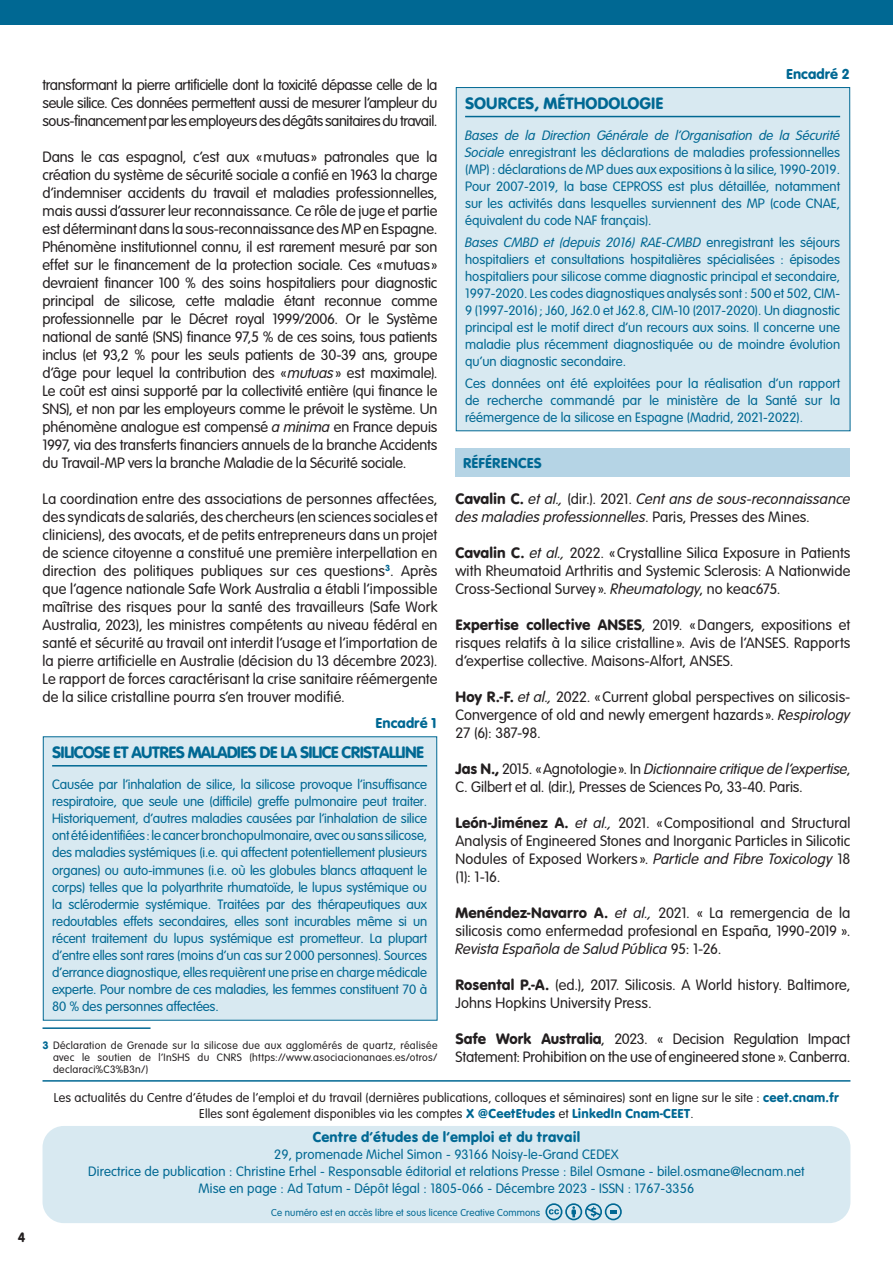
<style>
.page{position:relative;width:893px;height:1263px;background:#fff}
.page>*{position:absolute;margin:0;border:0;box-sizing:border-box;transform-origin:0 0}
.t1{font:17.25px "VAG Rundschrift D Regular";letter-spacing:-.045em;color:#006893}
.t2{font:17.25px "VAG Rundschrift D Regular";color:#006893}
.t3{font:15.75px/18px "VAG Rundschrift D Light";color:#231f20;text-align:justify}
.t4{font:italic 15.75px/18px "VAG Rundschrift D Light";letter-spacing:.01em;color:#231f20}
.t5{font:15px "VAG Rundschrift D Regular";letter-spacing:.01em;color:#006893}
.t6{font:14.25px/17.1px "VAG Rundschrift D Light";letter-spacing:.01em;color:#006893;text-align:justify}
.t7{font:14.25px "VAG Rundschrift D Regular";color:#231f20}
.t8{font:13.5px/16.2px "VAG Rundschrift D Light";letter-spacing:.01em;color:#231f20;text-align:center}
.t9{font:11.25px/12px "VAG Rundschrift D Light";letter-spacing:.03em;color:#231f20;text-align:justify}
.t10{font:10.5px "VAG Rundschrift D Light";letter-spacing:.01em;color:#006893}
.s1{font-style:italic}
.s2{font-family:"VAG Rundschrift D Regular";color:#006893}
.s3{font-family:"VAG Rundschrift D Regular";font-style:normal}
.s4{font-style:normal}
.s5{font-family:"VAG Rundschrift D Regular"}
</style>
<div class="page">
<hr style="left:43px;top:1027px;width:108px;height:2px;background:#006893">
<div style="left:455px;top:448px;width:395px;height:28px;background:#b5d4e5"></div>
<div style="left:0;top:0;width:893px;height:24px;background:#006893"></div>
<hr style="left:43px;top:1080px;width:807px;height:2px;background:#006893">
<div style="left:43px;top:1126px;width:807px;height:97px;background:#d8e9f1;border-radius:21px"></div>
<svg style="left:545px;top:1203px;width:77px;height:17px"></svg>
<div style="left:43px;top:737px;width:394px;height:283px;background:#d8e9f1"></div>
<hr style="left:52px;top:765px;width:375px;height:1px;background:#006893">
<div style="left:456px;top:88px;width:394px;height:343px;background:#d8e9f1"></div>
<hr style="left:465px;top:116px;width:375px;height:1px;background:#006893">
<div style="left:456px;top:87px;width:394px;height:344px;border:1px solid #006893"></div>
<p class="t7" style="left:18px;top:1225px;width:9px">4</p>
<p class="t3" style="left:43px;top:75px;width:396px">transformant la pierre artificielle dont la toxicité dépasse celle de la seule silice. Ces données permettent aussi de mesurer l’ampleur du sous-financement par les employeurs des dégâts sanitaires du travail.</p>
<p class="t3" style="left:43px;top:147px;width:396px">Dans le cas espagnol, c’est aux «mutuas» patronales que la création du système de sécurité sociale a confié en 1963 la charge d’indemniser accidents du travail et maladies professionnelles, mais aussi d’assurer leur reconnaissance. Ce rôle de juge et partie est déterminant dans la sous-reconnaissance des MP en Espagne.<br>Phénomène institutionnel connu, il est rarement mesuré par son effet sur le financement de la protection sociale. Ces «mutuas» devraient financer 100 % des soins hospitaliers pour diagnostic principal de silicose, cette maladie étant reconnue comme professionnelle par le Décret royal 1999/2006. Or le Système national de santé (SNS) finance 97,5 % de ces soins, tous patients inclus (et 93,2 % pour les seuls patients de 30-39 ans, groupe d’âge pour lequel la contribution des «<span class="s1">mutuas</span>» est maximale).<br>Le coût est ainsi supporté par la collectivité entière (qui finance le SNS), et non par les employeurs comme le prévoit le système. Un phénomène analogue est compensé <span class="s1">a minima</span> en France depuis 1997, via des transferts financiers annuels de la branche Accidents du Travail-MP vers la branche Maladie de la Sécurité sociale.</p>
<p class="t3" style="left:43px;top:489px;width:396px">La coordination entre des associations de personnes affectées, des syndicats de salariés, des chercheurs (en sciences sociales et cliniciens), des avocats, et de petits entrepreneurs dans un projet de science citoyenne a constitué une première interpellation en direction des politiques publiques sur ces questions<sup>3</sup>. Après que l’agence nationale Safe Work Australia a établi l’impossible maîtrise des risques pour la santé des travailleurs (Safe Work Australia, 2023), les ministres compétents au niveau fédéral en santé et sécurité au travail ont interdit l’usage et l’importation de la pierre artificielle en Australie (décision du 13 décembre 2023).<br>Le rapport de forces caractérisant la crise sanitaire réémergente de la silice cristalline pourra s’en trouver modifié.</p>
<p class="t5" style="left:376px;top:710px;width:63px">Encadré 1</p>
<p class="t1" style="left:52px;top:738px;width:373px">SILICOSE ET AUTRES MALADIES DE LA SILICE CRISTALLINE</p>
<p class="t6" style="left:52px;top:775px;width:377px">Causée par l’inhalation de silice, la silicose provoque l’insuffisance respiratoire, que seule une (difficile) greffe pulmonaire peut traiter.<br>Historiquement, d’autres maladies causées par l’inhalation de silice ont été identifiées : le cancer bronchopulmonaire, avec ou sans silicose, des maladies systémiques (i.e. qui affectent potentiellement plusieurs organes) ou auto-immunes (i.e. où les globules blancs attaquent le corps) telles que la polyarthrite rhumatoïde, le lupus systémique ou la sclérodermie systémique. Traitées par des thérapeutiques aux redoutables effets secondaires, elles sont incurables même si un récent traitement du lupus systémique est prometteur. La plupart d’entre elles sont rares (moins d’un cas sur 2000 personnes). Sources d’errance diagnostique, elles requièrent une prise en charge médicale experte. Pour nombre de ces maladies, les femmes constituent 70 à 80 % des personnes affectées.</p>
<p class="t9" style="left:53px;top:1038px;width:386px;text-indent:-10px"><span class="s2">3</span> Déclaration de Grenade sur la silicose due aux agglomérés de quartz, réalisée avec le soutien de l’InSHS du CNRS (https://www.asociacionanaes.es/otros/ declaraci%C3%B3n/)</p>
<p class="t5" style="left:786px;top:61px;width:65px">Encadré 2</p>
<p class="t2" style="left:465px;top:88px;width:200px">SOURCES, MÉTHODOLOGIE</p>
<p class="t6" style="left:465px;top:125px;width:377px"><span class="s1">Bases de la Direction Générale de l’Organisation de la Sécurité Sociale</span> enregistrant les déclarations de maladies professionnelles (MP) : déclarations de MP dues aux expositions à la silice, 1990-2019.<br>Pour 2007-2019, la base CEPROSS est plus détaillée, notamment sur les activités dans lesquelles surviennent des MP (code CNAE, équivalent du code NAF français).</p>
<p class="t6" style="left:465px;top:232px;width:377px"><span class="s1">Bases CMBD et (depuis 2016) RAE-CMBD</span> enregistrant les séjours hospitaliers et consultations hospitalières spécialisées : épisodes hospitaliers pour silicose comme diagnostic principal et secondaire, 1997-2020. Les codes diagnostiques analysés sont : 500 et 502, CIM-9 (1997-2016) ; J60, J62.0 et J62.8, CIM-10 (2017-2020). Un diagnostic principal est le motif direct d’un recours aux soins. Il concerne une maladie plus récemment diagnostiquée ou de moindre évolution qu’un diagnostic secondaire.</p>
<p class="t6" style="left:465px;top:373px;width:377px">Ces données ont été exploitées pour la réalisation d’un rapport de recherche commandé par le ministère de la Santé sur la réémergence de la silicose en Espagne (Madrid, 2021-2022).</p>
<p class="t5" style="left:463px;top:450px;width:80px">RÉFÉRENCES</p>
<p class="t4" style="left:455px;top:489px;width:396px"><span class="s3">Cavalin C.</span> et al., <span class="s4">(dir.). 2021.</span> Cent ans de sous-reconnaissance des maladies professionnelles<span class="s4">. Paris, Presses des Mines.</span></p>
<p class="t3" style="left:455px;top:543px;width:396px"><span class="s5">Cavalin C.</span> <span class="s1">et al.,</span> 2022. «Crystalline Silica Exposure in Patients with Rheumatoid Arthritis and Systemic Sclerosis: A Nationwide Cross-Sectional Survey ». <span class="s1">Rheumatology</span>, no keac675.</p>
<p class="t3" style="left:455px;top:615px;width:396px"><span class="s5">Expertise collective ANSES</span>, 2019. «Dangers, expositions et risques relatifs à la silice cristalline ». Avis de l’ANSES. Rapports d’expertise collective. Maisons-Alfort, ANSES.</p>
<p class="t3" style="left:455px;top:687px;width:396px"><span class="s5">Hoy R.-F.</span> <span class="s1">et al.,</span> 2022. «Current global perspectives on silicosis-Convergence of old and newly emergent hazards ». <span class="s1">Respirology </span>27 (6): 387‑98.</p>
<p class="t3" style="left:455px;top:759px;width:396px"><span class="s5">Jas N.,</span> 2015. «Agnotologie». In <span class="s1">Dictionnaire critique de l’expertise</span>,<br>C. Gilbert et al. (dir.), Presses de Sciences Po, 33‑40. Paris.</p>
<p class="t3" style="left:455px;top:813px;width:396px"><span class="s5">León-Jiménez A.</span> <span class="s1">et al.,</span> 2021. «Compositional and Structural Analysis of Engineered Stones and Inorganic Particles in Silicotic Nodules of Exposed Workers ». <span class="s1">Particle and Fibre Toxicology</span> 18 (1): 1‑16.</p>
<p class="t3" style="left:455px;top:903px;width:396px"><span class="s5">Menéndez-Navarro A.</span> <span class="s1">et al.,</span> 2021. « La remergencia de la silicosis como enfermedad profesional en España, 1990-2019 ».<br><span class="s1">Revista Española de Salud Pública</span> 95: 1‑26.</p>
<p class="t3" style="left:455px;top:975px;width:396px"><span class="s5">Rosental P.-A.</span> (ed.), 2017. Silicosis. A World history. Baltimore,<br>Johns Hopkins University Press.</p>
<p class="t3" style="left:455px;top:1029px;width:397px"><span class="s5">Safe Work Australia</span>, 2023. « Decision Regulation Impact<br>Statement: Prohibition on the use of engineered stone ». Canberra.</p>
<p class="t8" style="left:54px;top:1088px;width:787px">Les actualités du Centre d’études de l’emploi et du travail (dernières publications, colloques et séminaires) sont en ligne sur le site : <span class="s2">ceet.cnam.fr<br></span>Elles sont également disponibles via les comptes <span class="s2">X @CeetEtudes</span> et <span class="s2">LinkedIn Cnam-CEET</span>.</p>
<p class="t5" style="left:313px;top:1124px;width:269px">Centre d’études de l’emploi et du travail</p>
<p class="t6" style="left:88px;top:1145px;width:718px;text-align:center">29, promenade Michel Simon - 93166 Noisy-le-Grand CEDEX<br>Directrice de publication : Christine Erhel - Responsable éditorial et relations Presse : Bilel Osmane - bilel.osmane@lecnam.net<br>Mise en page : Ad Tatum - Dépôt légal : 1805-066 - Décembre 2023 - ISSN : 1767-3356</p>
<p class="t10" style="left:271px;top:1204px;width:271px">Ce numéro est en accès libre et sous licence Creative Commons</p>
</div>
